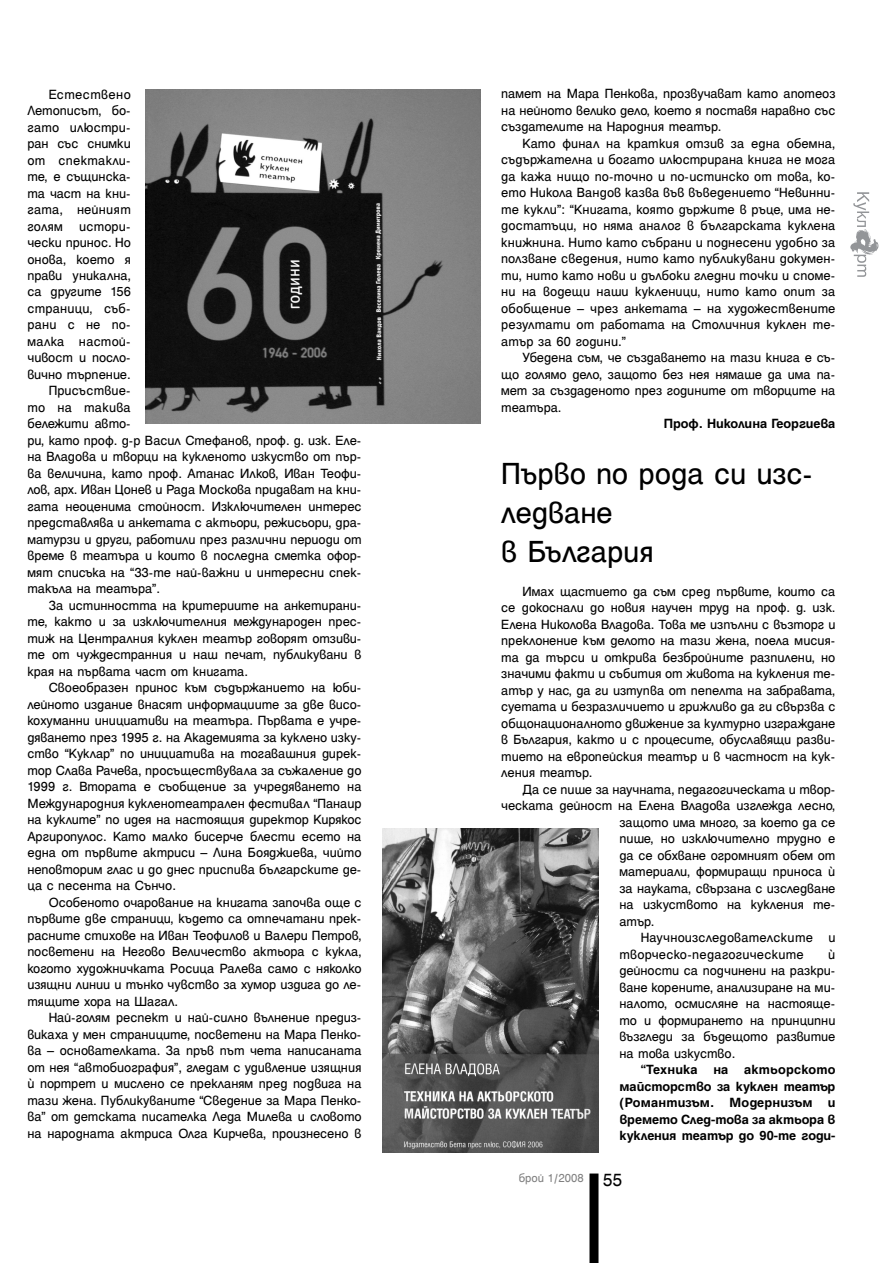
<style>
.page{position:relative;width:893px;height:1263px;background:#fff}
.page>*{position:absolute;margin:0;border:0;box-sizing:border-box;transform-origin:0 0}
.t1{font:33px/39px "Helen Bg";letter-spacing:-.01em;color:#000}
.t2{font:14.4px/16.5px "Helen Bg";color:#000;text-align:justify}
.t3{font:700 14.4px/16.5px "Helen Bg";color:#000;text-align:justify}
.t4{font:14.4px "Helen Bg";letter-spacing:.02em;color:#000}
.t5{font:14.4px "Helen Bg";letter-spacing:.03em;color:#000}
.t6{font:12.75px "Helen Bg";color:#808080}
.s1{font-size:19.5px;color:#000}
</style>
<div class="page">
<svg style="left:850px;top:192px;width:28px;height:85px"></svg>
<div style="left:589px;top:1174px;width:9px;height:89px;background:#000"></div>
<img style="left:146px;top:89px;width:334px;height:334px">
<img style="left:383px;top:828px;width:215px;height:324px">
<p class="t5" style="left:49px;top:89px;width:84px">Естествено</p>
<p class="t2" style="left:27px;top:103px;width:105px">Летописът, бо-</p>
<p class="t4" style="left:27px;top:122px;width:105px">гато илюстри-</p>
<p class="t2" style="left:27px;top:136px;width:105px">ран със снимки</p>
<p class="t4" style="left:27px;top:155px;width:105px">от спектакли-</p>
<p class="t2" style="left:27px;top:169px;width:105px">те, е същинска-</p>
<p class="t2" style="left:27px;top:186px;width:105px">та част на кни-</p>
<p class="t4" style="left:27px;top:205px;width:105px">гата, нейният</p>
<p class="t2" style="left:27px;top:219px;width:105px">голям истори-</p>
<p class="t2" style="left:27px;top:235px;width:105px">чески принос. Но</p>
<p class="t2" style="left:27px;top:252px;width:105px">онова, което я</p>
<p class="t2" style="left:27px;top:268px;width:105px">прави уникална,</p>
<p class="t2" style="left:27px;top:285px;width:105px">са другите 156</p>
<p class="t2" style="left:27px;top:301px;width:105px">страници, съб-</p>
<p class="t2" style="left:27px;top:318px;width:105px">рани с не по-</p>
<p class="t2" style="left:27px;top:334px;width:105px">малка настой-</p>
<p class="t2" style="left:27px;top:351px;width:105px">чивост и посло-</p>
<p class="t2" style="left:27px;top:367px;width:105px">вично търпение.</p>
<p class="t2" style="left:49px;top:384px;width:84px">Присъствие-</p>
<p class="t2" style="left:27px;top:400px;width:105px">то на такива</p>
<p class="t2" style="left:27px;top:417px;width:105px">бележити авто-</p>
<p class="t2" style="left:27px;top:433px;width:336px">ри, като проф. д-р Васил Стефанов, проф. д. изк. Еле-</p>
<p class="t2" style="left:27px;top:450px;width:336px">на Владова и творци на кукленото изкуство от пър-</p>
<p class="t2" style="left:27px;top:466px;width:336px">ва величина, като проф. Атанас Илков, Иван Теофи-</p>
<p class="t2" style="left:27px;top:483px;width:336px">лов, арх. Иван Цонев и Рада Москова придават на кни-</p>
<p class="t2" style="left:27px;top:499px;width:336px">гата неоценима стойност. Изключителен интерес</p>
<p class="t2" style="left:27px;top:516px;width:336px">представлява и анкетата с актьори, режисьори, дра-</p>
<p class="t2" style="left:27px;top:532px;width:336px">матурзи и други, работили през различни периоди от</p>
<p class="t2" style="left:27px;top:549px;width:336px">време в театъра и които в последна сметка офор-</p>
<p class="t2" style="left:27px;top:565px;width:336px">мят списъка на “33-те най-важни и интересни спек-</p>
<p class="t2" style="left:27px;top:582px;width:134px">такъла на театъра”.</p>
<p class="t2" style="left:49px;top:598px;width:314px">За истинността на критериите на анкетирани-</p>
<p class="t2" style="left:27px;top:615px;width:336px">те, както и за изключителния международен прес-</p>
<p class="t2" style="left:27px;top:631px;width:336px">тиж на Централния куклен театър говорят отзиви-</p>
<p class="t2" style="left:27px;top:648px;width:336px">те от чуждестранния и наш печат, публикувани в</p>
<p class="t2" style="left:27px;top:664px;width:222px">края на първата част от книгата.</p>
<p class="t2" style="left:49px;top:681px;width:314px">Своеобразен принос към съдържанието на юби-</p>
<p class="t2" style="left:27px;top:697px;width:336px">лейното издание внасят информациите за две висо-</p>
<p class="t2" style="left:27px;top:714px;width:336px">кохуманни инициативи на театъра. Първата е учре-</p>
<p class="t2" style="left:27px;top:730px;width:336px">дяването през 1995 г. на Академията за куклено изку-</p>
<p class="t2" style="left:27px;top:747px;width:336px">ство “Куклар” по инициатива на тогавашния дирек-</p>
<p class="t2" style="left:27px;top:763px;width:336px">тор Слава Рачева, просъществувала за съжаление до</p>
<p class="t2" style="left:27px;top:780px;width:336px">1999 г. Втората е съобщение за учредяването на</p>
<p class="t2" style="left:27px;top:796px;width:336px">Международния кукленотеатрален фестивал “Панаир</p>
<p class="t2" style="left:27px;top:813px;width:336px">на куклите” по идея на настоящия директор Кирякос</p>
<p class="t2" style="left:27px;top:829px;width:336px">Аргиропулос. Като малко бисерче блести есето на</p>
<p class="t2" style="left:27px;top:846px;width:336px">една от първите актриси – Лина Бояджиева, чийто</p>
<p class="t2" style="left:27px;top:862px;width:336px">неповторим глас и до днес приспива българските де-</p>
<p class="t2" style="left:27px;top:879px;width:150px">ца с песента на Сънчо.</p>
<p class="t2" style="left:49px;top:895px;width:314px">Особеното очарование на книгата започва още с</p>
<p class="t2" style="left:27px;top:912px;width:336px">първите две страници, където са отпечатани прек-</p>
<p class="t2" style="left:27px;top:928px;width:336px">расните стихове на Иван Теофилов и Валери Петров,</p>
<p class="t2" style="left:27px;top:945px;width:336px">посветени на Негово Величество актьора с кукла,</p>
<p class="t2" style="left:27px;top:961px;width:336px">когото художничката Росица Ралева само с няколко</p>
<p class="t2" style="left:27px;top:978px;width:336px">изящни линии и тънко чувство за хумор издига до ле-</p>
<p class="t2" style="left:27px;top:994px;width:152px">тящите хора на Шагал.</p>
<p class="t2" style="left:49px;top:1011px;width:314px">Най-голям респект и най-силно вълнение предиз-</p>
<p class="t2" style="left:27px;top:1027px;width:336px">викаха у мен страниците, посветени на Мара Пенко-</p>
<p class="t2" style="left:27px;top:1044px;width:336px">ва – основателката. За пръв път чета написаната</p>
<p class="t2" style="left:27px;top:1060px;width:336px">от нея “автобиография”, гледам с удивление изящния</p>
<p class="t2" style="left:27px;top:1077px;width:336px">є портрет и мислено се прекланям пред подвига на</p>
<p class="t2" style="left:27px;top:1093px;width:336px">тази жена. Публикуваните “Сведение за Мара Пенко-</p>
<p class="t2" style="left:27px;top:1110px;width:336px">ва” от детската писателка Леда Милева и словото</p>
<p class="t2" style="left:27px;top:1126px;width:336px">на народната актриса Олга Кирчева, произнесено в</p>
<p class="t2" style="left:501px;top:87px;width:336px">памет на Мара Пенкова, прозвучават като апотеоз на нейното велико дело, което я поставя наравно със създателите на Народния театър.</p>
<p class="t2" style="left:501px;top:136px;width:336px;text-indent:21px">Като финал на краткия отзив за една обемна, съдържателна и богато илюстрирана книга не мога да кажа нищо по-точно и по-истинско от това, ко&shy;ето Никола Вандов казва във въведението “Невинни&shy;те кукли”: “Книгата, която държите в ръце, има не&shy;достатъци, но няма аналог в българската куклена книжнина. Нито като събрани и поднесени удобно за ползване сведения, нито като публикувани докумен&shy;ти, нито като нови и дълбоки гледни точки и споме&shy;ни на водещи наши кукленици, нито като опит за обобщение – чрез анкетата – на художествените резултати от работата на Столичния куклен те&shy;атър за 60 години.”</p>
<p class="t2" style="left:501px;top:351px;width:336px;text-indent:21px">Убедена съм, че създаването на тази книга е съ&shy;що голямо дело, защото без нея нямаше да има па&shy;мет за създаденото през годините от творците на театъра.</p>
<p class="t3" style="left:664px;top:417px;width:173px">Проф. Николина Георгиева</p>
<h1 class="t1" style="left:501px;top:456px;width:313px">Първо по рода си изс&shy;ледване<br>в България</h1>
<p class="t2" style="left:501px;top:584px;width:336px;text-indent:21px">Имах щастието да съм сред първите, които са се докоснали до новия научен труд на проф. д. изк.<br>Елена Николова Владова. Това ме изпълни с възторг и преклонение към делото на тази жена, поела мисия&shy;та да търси и открива безбройните разпилени, но значими факти и събития от живота на кукления те&shy;атър у нас, да ги изтупва от пепелта на забравата, суетата и безразличието и грижливо да ги свързва с общонационалното движение за културно изграждане в България, както и с процесите, обуславящи разви&shy;тието на европейския театър и в частност на кук&shy;ления театър.</p>
<p class="t2" style="left:522px;top:782px;width:314px">Да се пише за научната, педагогическата и твор-</p>
<p class="t2" style="left:501px;top:798px;width:336px">ческата дейност на Елена Владова изглежда лесно,</p>
<p class="t2" style="left:619px;top:815px;width:217px">защото има много, за което да се</p>
<p class="t2" style="left:619px;top:831px;width:217px">пише, но изключително трудно е</p>
<p class="t2" style="left:619px;top:848px;width:217px">да се обхване огромният обем от</p>
<p class="t2" style="left:619px;top:864px;width:217px">материали, формиращи приноса є</p>
<p class="t2" style="left:619px;top:881px;width:217px">за науката, свързана с изследване</p>
<p class="t2" style="left:619px;top:897px;width:217px">на изкуството на кукления те-</p>
<p class="t2" style="left:619px;top:914px;width:36px">атър.</p>
<p class="t2" style="left:641px;top:930px;width:196px">Научноизследователските и</p>
<p class="t2" style="left:619px;top:947px;width:186px">творческо-педагогическите</p>
<p class="t2" style="left:619px;top:947px;width:217px;text-indent:209px">є дейности са подчинени на разкри&shy;ване корените, анализиране на ми&shy;налото, осмисляне на настояще&shy;то и формирането на принципни възгледи за бъдещото развитие на това изкуство.</p>
<p class="t3" style="left:619px;top:1063px;width:217px;text-indent:21px">“Техника на актьорското майсторство за куклен театър (Романтизъм. Модернизъм и времето След-това за актьора в кукления театър до 90-те годи-</p>
<p class="t6" style="left:519px;top:1173px;width:105px">брой 1/2008 <span class="s1">55</span></p>
</div>
